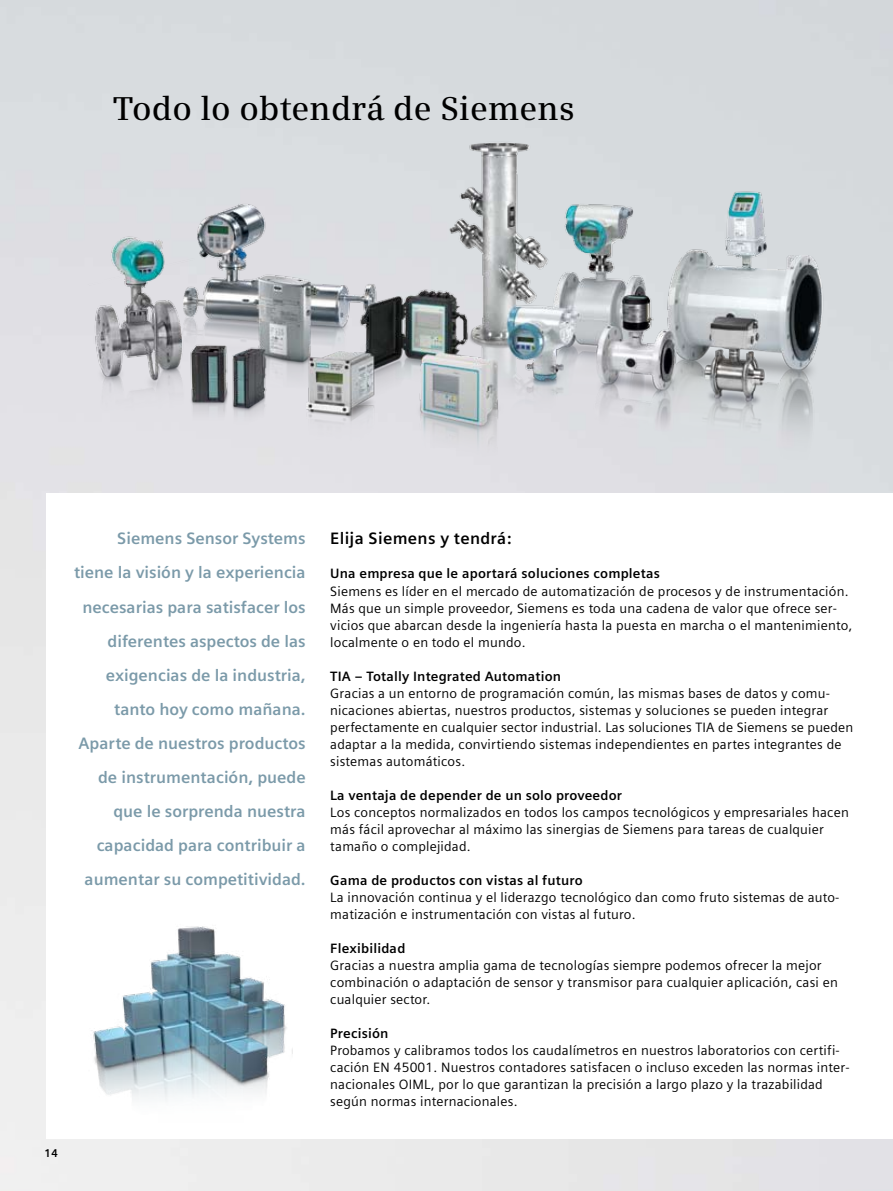
<style>
.page{position:relative;width:893px;height:1191px;background:#fff}
.page>*{position:absolute;margin:0;border:0;box-sizing:border-box;transform-origin:0 0}
.t1{font:600 33px "Siemens Serif OT";letter-spacing:.005em;color:#000}
.t2{font:700 16.5px/34px "Siemens Sans OT";color:#7b9aa9;text-align:right}
.t3{font:700 16.5px "Siemens Sans OT";letter-spacing:.02em;color:#000}
.t4{font:13.5px/17px "Siemens Sans OT";letter-spacing:.015em;color:#000}
.t5{font:700 13.5px "Siemens Sans OT";letter-spacing:.015em;color:#000}
.t6{font:700 11.25px "Siemens Sans OT";color:#000}
</style>
<div class="page">
<img style="left:73px;top:926px;width:219px;height:214px">
<img style="left:76px;top:115px;width:758px;height:344px">
<h1 class="t1" style="left:113px;top:89px;width:463px">Todo lo obtendrá de Siemens</h1>
<p class="t2" style="left:74px;top:522px;width:233px">Siemens Sensor Systems tiene la visión y la experiencia necesarias para satisfacer los diferentes aspectos de las exigencias de la industria, tanto hoy como mañana.<br>Aparte de nuestros productos de instrumentación, puede que le sorprenda nuestra capacidad para contribuir a aumentar su competitividad.</p>
<p class="t6" style="left:45px;top:1147px;width:15px">14</p>
<p class="t3" style="left:330px;top:529px;width:183px">Elija Siemens y tendrá:</p>
<p class="t5" style="left:330px;top:566px;width:331px">Una empresa que le aportará soluciones completas</p>
<p class="t4" style="left:330px;top:582px;width:524px">Siemens es líder en el mercado de automatización de procesos y de instrumentación.<br>Más que un simple proveedor, Siemens es toda una cadena de valor que ofrece ser&shy;vicios que abarcan desde la ingeniería hasta la puesta en marcha o el mantenimiento, localmente o en todo el mundo.</p>
<p class="t5" style="left:330px;top:668px;width:232px">TIA – Totally Integrated Automation</p>
<p class="t4" style="left:330px;top:684px;width:524px">Gracias a un entorno de programación común, las mismas bases de datos y comu&shy;nicaciones abiertas, nuestros productos, sistemas y soluciones se pueden integrar perfectamente en cualquier sector industrial. Las soluciones TIA de Siemens se pueden adaptar a la medida, convirtiendo sistemas independientes en partes integrantes de sistemas automáticos.</p>
<p class="t5" style="left:330px;top:787px;width:293px">La ventaja de depender de un solo proveedor</p>
<p class="t4" style="left:330px;top:803px;width:520px">Los conceptos normalizados en todos los campos tecnológicos y empresariales hacen más fácil aprovechar al máximo las sinergias de Siemens para tareas de cualquier tamaño o complejidad.</p>
<p class="t5" style="left:330px;top:872px;width:254px">Gama de productos con vistas al futuro</p>
<p class="t4" style="left:330px;top:888px;width:511px">La innovación continua y el liderazgo tecnológico dan como fruto sistemas de auto&shy;matización e instrumentación con vistas al futuro.</p>
<p class="t5" style="left:330px;top:940px;width:77px">Flexibilidad</p>
<p class="t4" style="left:330px;top:956px;width:509px">Gracias a nuestra amplia gama de tecnologías siempre podemos ofrecer la mejor combinación o adaptación de sensor y transmisor para cualquier aplicación, casi en cualquier sector.</p>
<p class="t5" style="left:330px;top:1025px;width:60px">Precisión</p>
<p class="t4" style="left:330px;top:1041px;width:521px">Probamos y calibramos todos los caudalímetros en nuestros laboratorios con certifi&shy;cación EN 45001. Nuestros contadores satisfacen o incluso exceden las normas inter&shy;nacionales OIML, por lo que garantizan la precisión a largo plazo y la trazabilidad según normas internacionales.</p>
</div>
